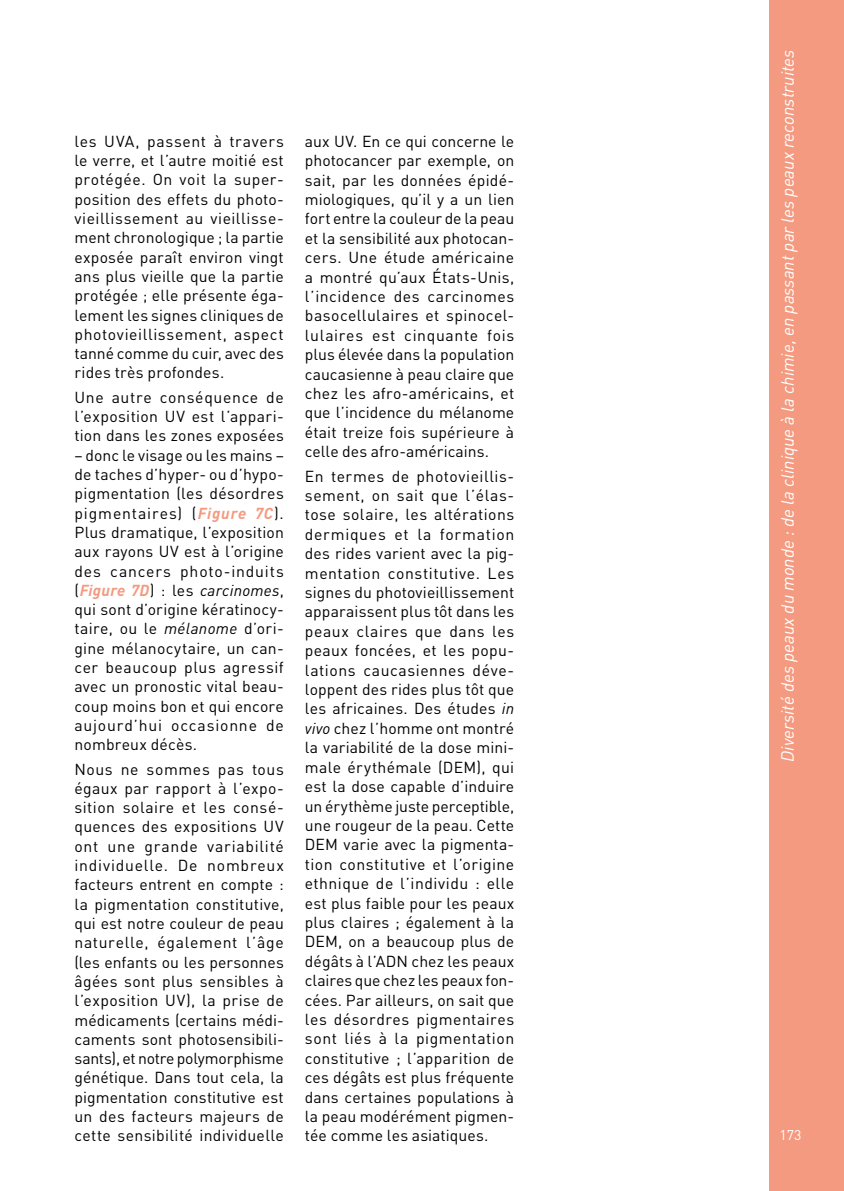
<style>
.page{position:relative;width:844px;height:1191px;background:#fff}
.page>*{position:absolute;margin:0;border:0;box-sizing:border-box;transform-origin:0 0}
.t1{font:italic 17.5px "DIN";color:#fff}
._04-Texte_courant{font:15.75px/19.4px "DIN";letter-spacing:.015em;color:#000;text-align:justify}
.t2{font:14px "DIN";color:#fff}
.s1{font-weight:700;font-style:italic;color:#f39a80}
.s2{font-style:italic}
</style>
<div class="page">
<div style="left:769px;top:0;width:74px;height:1191px;background:#f39a80"></div>
<p class="_04-Texte_courant" style="left:74px;top:131px;width:211px">les UVA, passent à travers le verre, et l’autre moitié est protégée. On voit la super&shy;position des effets du photo&shy;vieillissement au vieillisse&shy;ment chronologique ; la partie exposée paraît environ vingt ans plus vieille que la partie protégée ; elle présente éga&shy;lement les signes cliniques de photovieillissement, aspect tanné comme du cuir, avec des rides très profondes.</p>
<p class="_04-Texte_courant" style="left:74px;top:387px;width:211px">Une autre conséquence de l’exposition UV est l’appari&shy;tion dans les zones exposées</p>
<p class="_04-Texte_courant" style="left:74px;top:445px;width:211px">– donc le visage ou les mains – de taches d’hyper- ou d’hypo&shy;pigmentation (les désordres pigmentaires) (<span class="s1">Figure 7C</span>).<br>Plus dramatique, l’exposition aux rayons UV est à l’origine des cancers photo-induits (<span class="s1">Figure 7D</span>) : les <span class="s2">carcinomes</span>, qui sont d’origine kératinocy&shy;taire, ou le <span class="s2">mélanome</span> d’ori&shy;gine mélanocytaire, un can&shy;cer beaucoup plus agressif avec un pronostic vital beau&shy;coup moins bon et qui encore aujourd’hui occasionne de nombreux décès.</p>
<p class="_04-Texte_courant" style="left:74px;top:759px;width:211px">Nous ne sommes pas tous égaux par rapport à l’expo&shy;sition solaire et les consé&shy;quences des expositions UV ont une grande variabilité individuelle. De nombreux facteurs entrent en compte : la pigmentation constitutive, qui est notre couleur de peau naturelle, également l’âge (les enfants ou les personnes âgées sont plus sensibles à l’exposition UV), la prise de médicaments (certains médi&shy;caments sont photosensibili&shy;sants), et notre polymorphisme génétique. Dans tout cela, la pigmentation constitutive est un des facteurs majeurs de cette sensibilité individuelle</p>
<p class="_04-Texte_courant" style="left:305px;top:131px;width:211px">aux UV. En ce qui concerne le photocancer par exemple, on sait, par les données épidé&shy;miologiques, qu’il y a un lien fort entre la couleur de la peau et la sensibilité aux photocan&shy;cers. Une étude américaine a montré qu’aux États-Unis, l’incidence des carcinomes basocellulaires et spinocel&shy;lulaires est cinquante fois plus élevée dans la population caucasienne à peau claire que chez les afro-américains, et que l’incidence du mélanome était treize fois supérieure à celle des afro-américains.</p>
<p class="_04-Texte_courant" style="left:305px;top:466px;width:211px">En termes de photovieillis&shy;sement, on sait que l’élas&shy;tose solaire, les altérations dermiques et la formation des rides varient avec la pig&shy;mentation constitutive. Les signes du photovieillissement apparaissent plus tôt dans les peaux claires que dans les peaux foncées, et les popu&shy;lations caucasiennes déve&shy;loppent des rides plus tôt que les africaines. Des études <span class="s2">in vivo</span> chez l’homme ont montré la variabilité de la dose mini&shy;male érythémale (DEM), qui est la dose capable d’induire un érythème juste perceptible, une rougeur de la peau. Cette DEM varie avec la pigmenta&shy;tion constitutive et l’origine ethnique de l’individu : elle est plus faible pour les peaux plus claires ; également à la DEM, on a beaucoup plus de dégâts à l’ADN chez les peaux claires que chez les peaux fon&shy;cées. Par ailleurs, on sait que les désordres pigmentaires sont liés à la pigmentation constitutive ; l’apparition de ces dégâts est plus fréquente dans certaines populations à la peau modérément pigmen&shy;tée comme les asiatiques.</p>
<p class="t1" style="left:776px;top:762px;width:713px;rotate:-90deg">Diversité des peaux du monde : de la clinique à la chimie, en passant par les peaux reconstruites</p>
<p class="t2" style="left:779px;top:1125px;width:23px">173</p>
</div>
